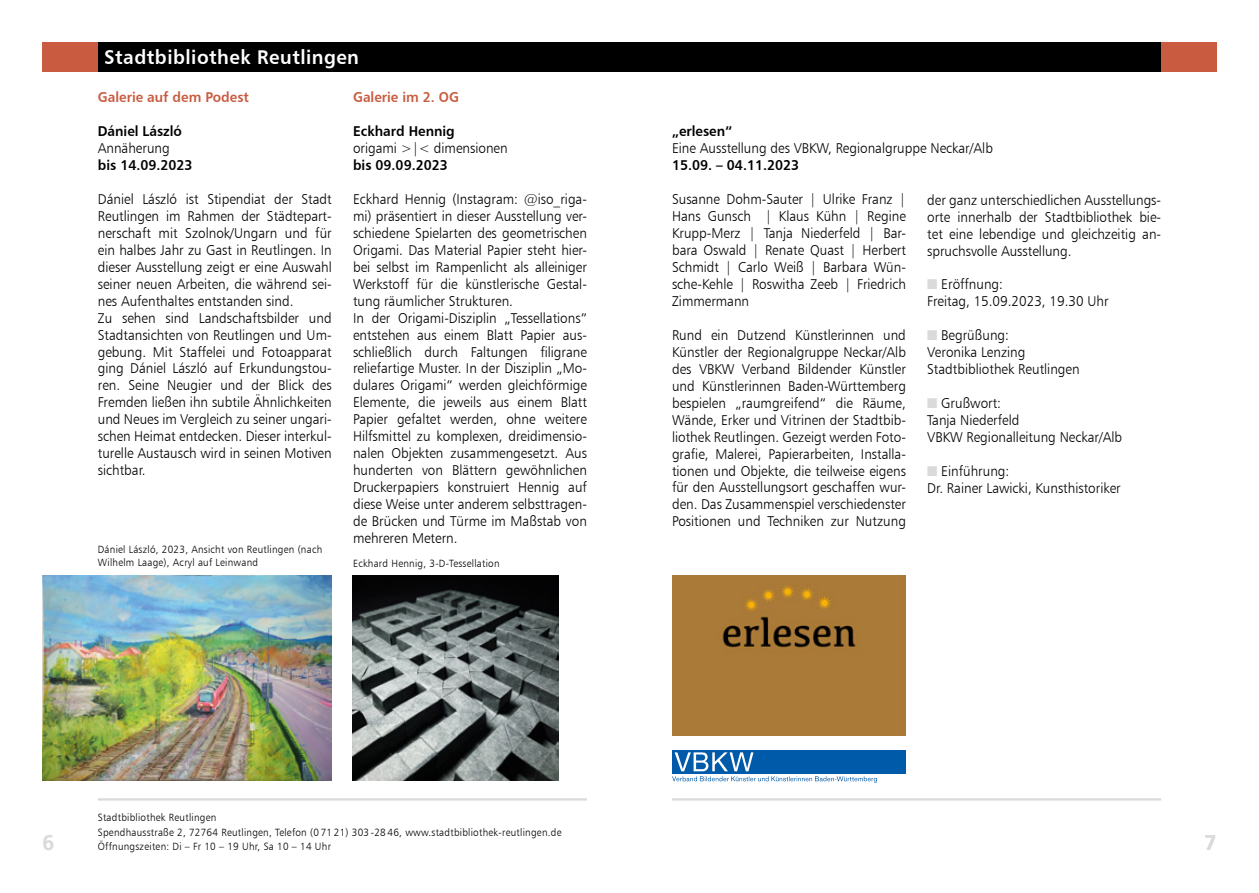
<style>
.page{position:relative;width:1259px;height:893px;background:#fff}
.page>*{position:absolute;margin:0;border:0;box-sizing:border-box;transform-origin:0 0}
.t1{font:700 21px "Frutiger BSK";color:#dadada}
.t2{font:19.8px "Humanist 777 BT Bold B";letter-spacing:.025em;color:#fff;scale:.95 1}
.t3{font:14.25px/17px "Humanist 777 BT Light B";color:#000;scale:.95 1}
.t4{font:14.25px "Humanist 777 BT Bold B";color:#000;scale:.95 1}
.t5{font:14.25px "Humanist 777 BT Bold B";color:#c95b40;scale:.95 1}
.t6{font:10.5px/14.9px "Humanist 777 BT Light B";letter-spacing:.025em;color:#000;scale:.95 1}
.s1{color:#dadada}
</style>
<div class="page">
<hr style="left:98px;top:798px;width:489px;height:2px;background:#dadada">
<hr style="left:672px;top:798px;width:489px;height:2px;background:#dadada">
<div style="left:98px;top:43px;width:531px;height:29px;background:#000"></div>
<div style="left:629px;top:43px;width:532px;height:29px;background:#000"></div>
<div style="left:43px;top:43px;width:55px;height:29px;background:#c95b40"></div>
<div style="left:1161px;top:43px;width:55px;height:29px;background:#c95b40"></div>
<img style="left:43px;top:575px;width:289px;height:205px">
<img style="left:353px;top:575px;width:205px;height:206px">
<div style="left:672px;top:750px;width:234px;height:24px;background:#005aaa"></div>
<svg style="left:672px;top:752px;width:205px;height:31px"></svg>
<div style="left:672px;top:576px;width:234px;height:160px;background:#aa7a38"></div>
<h2 class="t2" style="left:104px;top:44px;width:270px">Stadtbibliothek Reutlingen</h2>
<p class="t5" style="left:98px;top:88px;width:161px">Galerie auf dem Podest</p>
<p class="t4" style="left:98px;top:122px;width:90px">Dániel László</p>
<p class="t3" style="left:98px;top:139px;width:77px">Annäherung</p>
<p class="t4" style="left:98px;top:156px;width:101px">bis 14.09.2023</p>
<p class="t3" style="left:98px;top:190px;width:248px">Dániel László ist Stipendiat der Stadt Reutlingen im Rahmen der Städtepart&shy;nerschaft mit Szolnok/Ungarn und für ein halbes Jahr zu Gast in Reutlingen. In dieser Ausstellung zeigt er eine Auswahl seiner neuen Arbeiten, die während sei&shy;nes Aufenthaltes entstanden sind.<br>Zu sehen sind Landschaftsbilder und Stadtansichten von Reutlingen und Um&shy;gebung. Mit Staffelei und Fotoapparat ging Dániel László auf Erkundungstou&shy;ren. Seine Neugier und der Blick des Fremden ließen ihn subtile Ähnlichkeiten und Neues im Vergleich zu seiner ungari&shy;schen Heimat entdecken. Dieser interkul&shy;turelle Austausch wird in seinen Motiven sichtbar.</p>
<p class="t5" style="left:353px;top:88px;width:113px">Galerie im 2. OG</p>
<p class="t4" style="left:353px;top:122px;width:109px">Eckhard Hennig</p>
<p class="t3" style="left:353px;top:139px;width:164px">origami &gt;|&lt; dimensionen</p>
<p class="t4" style="left:353px;top:156px;width:101px">bis 09.09.2023</p>
<p class="t3" style="left:353px;top:190px;width:248px">Eckhard Hennig (Instagram: @iso_riga&shy;mi) präsentiert in dieser Ausstellung ver&shy;schiedene Spielarten des geometrischen Origami. Das Material Papier steht hier&shy;bei selbst im Rampenlicht als alleiniger Werkstoff für die künstlerische Gestal&shy;tung räumlicher Strukturen.<br>In der Origami-Disziplin „Tessellations“ entstehen aus einem Blatt Papier aus&shy;schließlich durch Faltungen filigrane reliefartige Muster. In der Disziplin „Mo&shy;dulares Origami“ werden gleichförmige Elemente, die jeweils aus einem Blatt Papier gefaltet werden, ohne weitere Hilfsmittel zu komplexen, dreidimensio&shy;nalen Objekten zusammengesetzt. Aus hunderten von Blättern gewöhnlichen Druckerpapiers konstruiert Hennig auf diese Weise unter anderem selbsttragen&shy;de Brücken und Türme im Maßstab von mehreren Metern.</p>
<p class="t6" style="left:98px;top:543px;width:238px;line-height:12.8px">Dániel László, 2023, Ansicht von Reutlingen (nach<br>Wilhelm Laage), Acryl auf Leinwand</p>
<p class="t6" style="left:353px;top:555px;width:156px">Eckhard Hennig, 3-D-Tessellation</p>
<p class="t4" style="left:672px;top:122px;width:65px">„erlesen“</p>
<p class="t3" style="left:672px;top:140px;width:339px">Eine Ausstellung des VBKW, Regionalgruppe Neckar/Alb</p>
<p class="t4" style="left:672px;top:156px;width:135px">15.09. – 04.11.2023</p>
<p class="t3" style="left:927px;top:191px;width:248px;text-align:justify">der ganz unterschiedlichen Ausstellungs&shy;orte innerhalb der Stadtbibliothek bie&shy;tet eine lebendige und gleichzeitig an&shy;spruchsvolle Ausstellung.</p>
<p class="t3" style="left:927px;top:276px;width:192px"><span class="s1">■</span> Eröffnung:<br>Freitag, 15.09.2023, 19.30 Uhr</p>
<p class="t3" style="left:927px;top:327px;width:162px"><span class="s1">■</span> Begrü ßung:<br>Veronika Lenzing<br>Stadtbibliothek Reutlingen</p>
<p class="t3" style="left:927px;top:394px;width:207px"><span class="s1">■</span> Grußwort:<br>Tanja Niederfeld<br>VBKW Regionalleitung Neckar/Alb</p>
<p class="t3" style="left:927px;top:462px;width:205px"><span class="s1">■</span> Einführung:<br>Dr. Rainer Lawicki, Kunsthistoriker</p>
<p class="t3" style="left:672px;top:191px;width:248px;text-align:justify">Susanne Dohm-Sauter | Ulrike Franz | Hans Gunsch | Klaus Kü hn | Regine Krupp-Merz | Tanja Niederfeld | Bar&shy;bara Oswald | Renate Quast | Herbert Schmidt | Carlo Weiß | Barbara Wü n&shy;sche-Kehle | Roswitha Zeeb | Friedrich Zimmermann</p>
<p class="t3" style="left:672px;top:326px;width:248px;text-align:justify">Rund ein Dutzend Kü nstlerinnen und Kü nstler der Regionalgruppe Neckar/Alb des VBKW Verband Bildender Kü nstler und Kü nstlerinnen Baden-Wü rttemberg bespielen „raumgreifend“ die Rä ume, Wä nde, Erker und Vitrinen der Stadtbib&shy;liothek Reutlingen. Gezeigt werden Foto&shy;grafie, Malerei, Papierarbeiten, Installa&shy;tionen und Objekte, die teilweise eigens fü r den Ausstellungsort geschaffen wur&shy;den. Das Zusammenspiel verschiedenster Positionen und Techniken zur Nutzung</p>
<p class="t6" style="left:98px;top:809px;width:490px">Stadtbibliothek Reutlingen<br>Spendhausstraße 2, 72764 Reutlingen, Telefon (0 71 21) 303 -28 46, www.stadtbibliothek-reutlingen.de<br>Öffnungszeiten: Di – Fr 10 – 19 Uhr, Sa 10 – 14 Uhr</p>
<h1 class="t1" style="left:43px;top:830px;width:13px">6</h1>
<h1 class="t1" style="left:1204px;top:830px;width:13px">7</h1>
</div>
